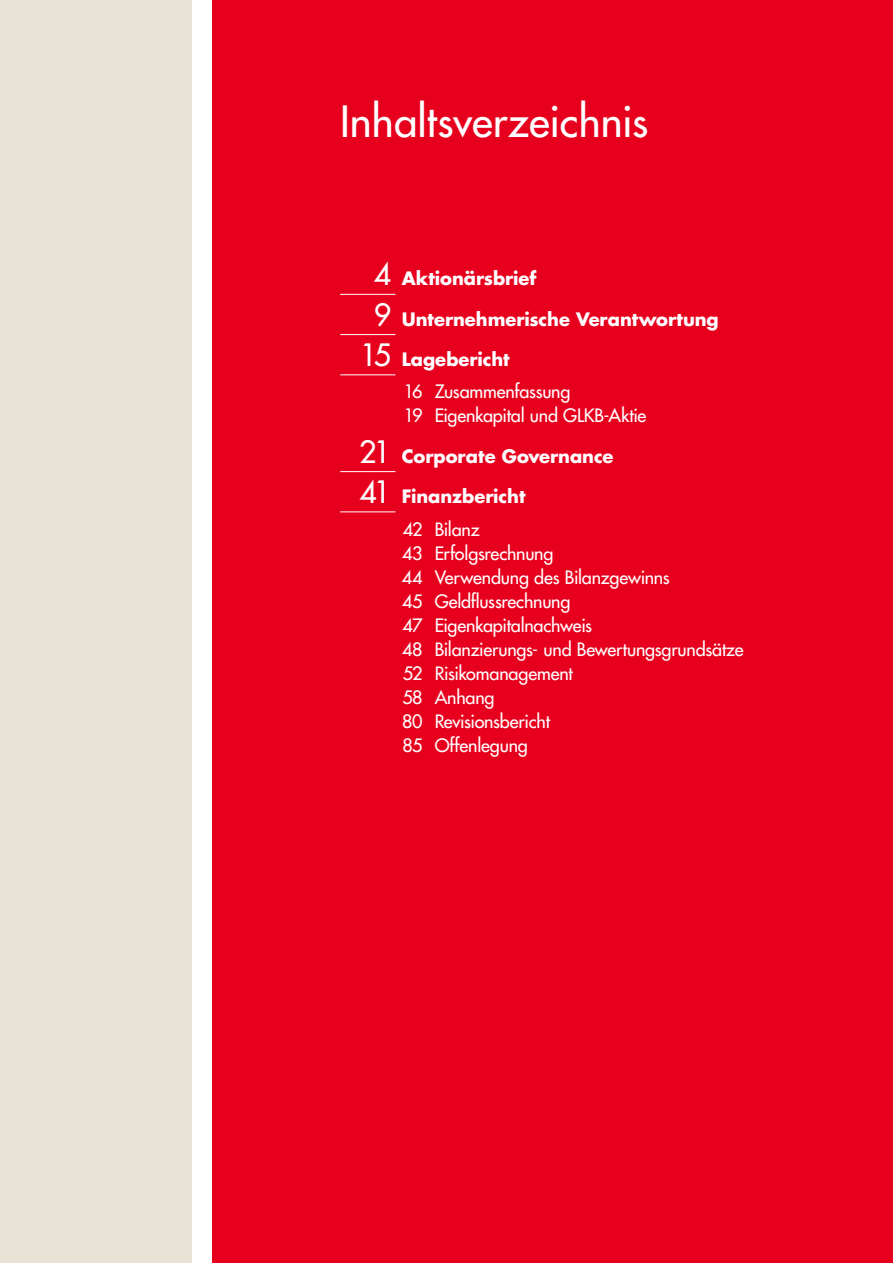
<style>
.page{position:relative;width:893px;height:1263px;background:#fff}
.page>*{position:absolute;margin:0;border:0;box-sizing:border-box;transform-origin:0 0}
.h2_noindex{font:500 42px "Futura Std";color:#fff}
.t1{font:500 18px "Futura Std";letter-spacing:-.015em;color:#fff}
.t2{font:700 18px "Futura Std";letter-spacing:-.005em;color:#fff}
.s1{font-weight:500;font-size:30px}
</style>
<div class="page">
<div style="left:0;top:0;width:191px;height:1263px;background:#e8e3d6"></div>
<div style="left:213px;top:0;width:680px;height:1263px;background:#e7001d"></div>
<hr style="left:340px;top:294px;width:55px;height:1px;background:#fff">
<hr style="left:340px;top:334px;width:55px;height:1px;background:#fff">
<hr style="left:340px;top:374px;width:55px;height:1px;background:#fff">
<hr style="left:340px;top:471px;width:55px;height:1px;background:#fff">
<hr style="left:340px;top:511px;width:55px;height:1px;background:#fff">
<p class="h2_noindex" style="left:340px;top:95px;width:309px">Inhaltsverzeichnis</p>
<p class="t2" style="left:374px;top:267px;width:164px"><span class="s1">4</span> Aktionärsbrief</p>
<p class="t2" style="left:374px;top:307px;width:346px"><span class="s1">9</span> Unternehmerische Verantwortung</p>
<p class="t2" style="left:360px;top:347px;width:151px"><span class="s1">15</span> Lagebericht</p>
<p class="t1" style="left:404px;top:381px;width:168px">16 Zusammenfassung</p>
<p class="t1" style="left:404px;top:405px;width:244px">19 Eigenkapital und GLKB-Aktie</p>
<p class="t2" style="left:359px;top:444px;width:256px"><span class="s1">21</span> Corporate Governance</p>
<p class="t2" style="left:360px;top:484px;width:167px"><span class="s1">41</span> Finanzbericht</p>
<p class="t1" style="left:403px;top:518px;width:78px">42 Bilanz</p>
<p class="t1" style="left:402px;top:542px;width:153px">43 Erfolgsrechnung</p>
<p class="t1" style="left:402px;top:566px;width:269px">44 Verwendung des Bilanzgewinns</p>
<p class="t1" style="left:402px;top:590px;width:170px">45 Geldflussrechnung</p>
<p class="t1" style="left:403px;top:614px;width:191px">47 Eigenkapitalnachweis</p>
<p class="t1" style="left:402px;top:638px;width:343px">48 Bilanzierungs- und Bewertungsgrundsätze</p>
<p class="t1" style="left:403px;top:662px;width:172px">52 Risikomanagement</p>
<p class="t1" style="left:402px;top:686px;width:94px">58 Anhang</p>
<p class="t1" style="left:402px;top:710px;width:150px">80 Revisionsbericht</p>
<p class="t1" style="left:402px;top:734px;width:127px">85 Offenlegung</p>
</div>
